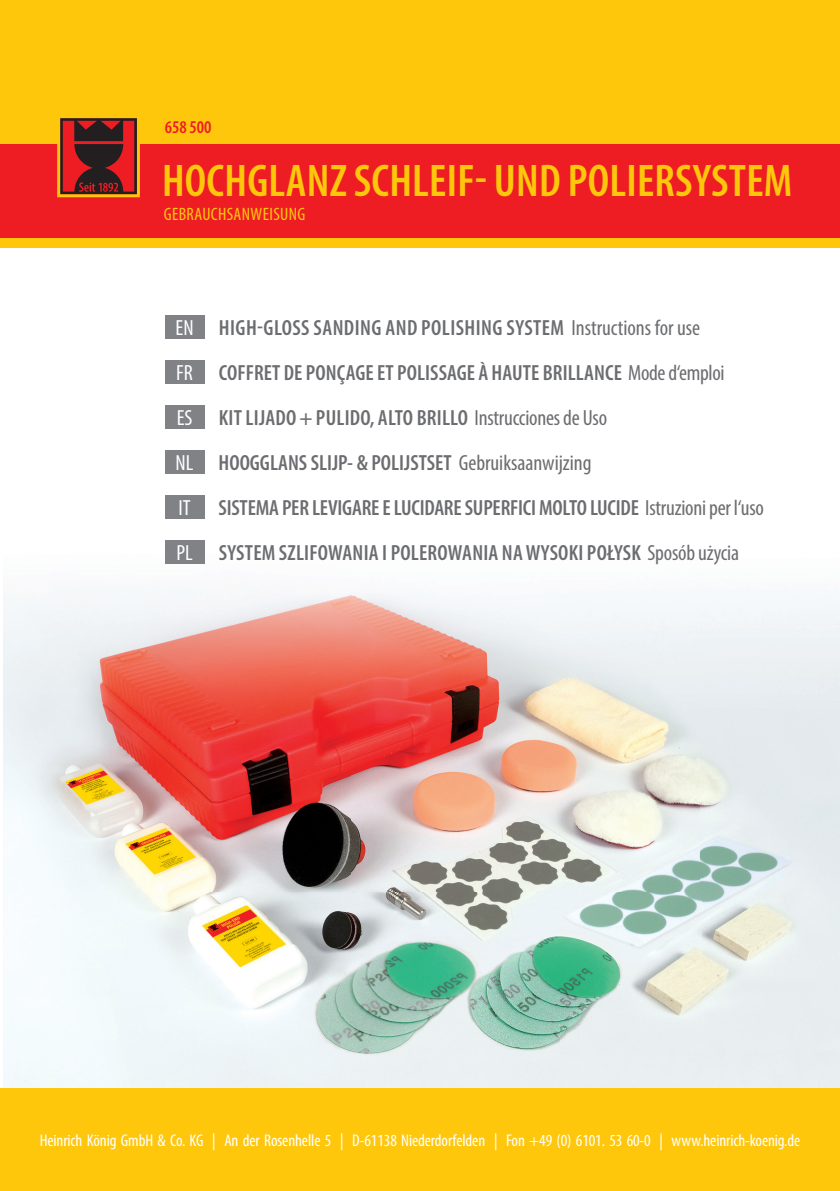
<style>
.page{position:relative;width:840px;height:1191px;background:#fff}
.page>*{position:absolute;margin:0;border:0;box-sizing:border-box;transform-origin:0 0}
.t1{font:600 condensed 46px "Myriad Pro";letter-spacing:.005em;color:#fec70c}
.t2{font:600 condensed 22px/45px "Myriad Pro";letter-spacing:.005em;color:#6c6d70}
.t3{font:condensed 22px "Myriad Pro";color:#fff}
.t4{font:condensed 18px "Myriad Pro";letter-spacing:.02em;color:#fec70c}
.t5{font:600 condensed 18px "Myriad Pro";letter-spacing:.005em;color:#ee1d23}
.t6{font:condensed 17px "Myriad Pro";letter-spacing:-.005em;color:#fff}
.s1{font-weight:400;color:#fff}
.s2{font-weight:400}
</style>
<div class="page">
<img style="left:3px;top:553px;width:836px;height:536px">
<div style="left:0;top:1089px;width:839px;height:102px;background:#fec70c"></div>
<div style="left:0;top:0;width:839px;height:247px;background:#fec70c"></div>
<div style="left:0;top:144px;width:839px;height:93px;background:#ee1d23"></div>
<svg style="left:57px;top:118px;width:83px;height:80px"></svg>
<div style="left:165px;top:315px;width:39px;height:24px;background:#808285"></div>
<div style="left:165px;top:360px;width:39px;height:24px;background:#808285"></div>
<div style="left:165px;top:405px;width:39px;height:24px;background:#808285"></div>
<div style="left:165px;top:495px;width:39px;height:24px;background:#808285"></div>
<div style="left:165px;top:540px;width:39px;height:24px;background:#808285"></div>
<div style="left:165px;top:450px;width:39px;height:24px;background:#808285"></div>
<p class="t5" style="left:165px;top:117px;width:48px">658 500</p>
<h1 class="t1" style="left:162px;top:155px;width:631px">HOCHGLANZ SCHLEIF- UND POLIERSYSTEM</h1>
<p class="t4" style="left:164px;top:203px;width:143px">GEBRAUCHSANWEISUNG</p>
<p class="t2" style="left:175px;top:306px;width:550px"><span class="s1">EN</span> HIGH-GLOSS SANDING AND POLISHING SYSTEM <span class="s2">Instructions for use<br></span><span class="s1">FR</span> COFFRET DE PONÇAGE ET POLISSAGE À HAUTE BRILLANCE <span class="s2">Mode d‘emploi<br></span><span class="s1">ES</span> KIT LIJADO + PULIDO, ALTO BRILLO <span class="s2">Instrucciones de Uso</span></p>
<p class="t2" style="left:175px;top:441px;width:417px"><span class="s1">NL</span> HOOGGLANS SLIJP- &amp; POLIJSTSET <span class="s2">Gebruiksaanwijzing</span></p>
<p class="t2" style="left:176px;top:486px;width:589px;text-indent:42px">SISTEMA PER LEVIGARE E LUCIDARE SUPERFICI MOLTO LUCIDE <span class="s2">Istruzioni per l‘uso<br></span><span class="s1">PL</span> SYSTEM SZLIFOWANIA I POLEROWANIA NA WYSOKI POŁYSK <span class="s2">Sposób użycia</span></p>
<p class="t3" style="left:178px;top:495px;width:14px">IT</p>
<p class="t6" style="left:40px;top:1130px;width:761px">Heinrich König GmbH &amp; Co. KG | An der Rosenhelle 5 | D-61138 Niederdorfelden | Fon +49 (0) 6101. 53 60-0 | www.heinrich-koenig.de</p>
</div>
